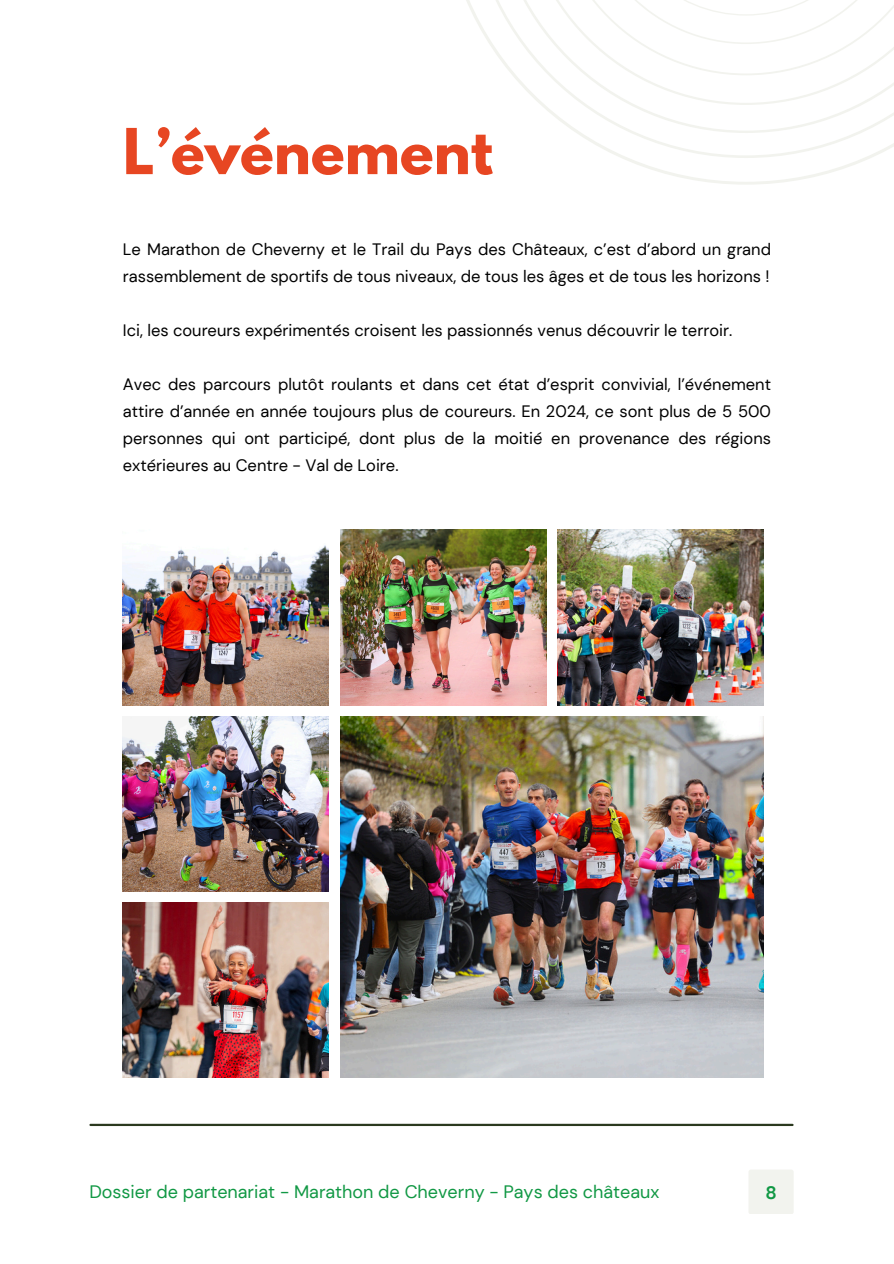
<style>
.page{position:relative;width:894px;height:1264px;background:#fff}
.page>*{position:absolute;margin:0;border:0;box-sizing:border-box;transform-origin:0 0}
.t1{font:700 55.95px "League Spartan";color:#e74622}
.t2{font:18px "DM Sans";color:#119844}
.t3{font:700 18px "DM Sans";color:#119844}
.t4{font:16.5px/27px "DM Sans";color:#000}
</style>
<div class="page">
<img style="left:123px;top:545px;width:206px;height:160px">
<img style="left:340px;top:530px;width:206px;height:175px">
<img style="left:557px;top:530px;width:206px;height:175px">
<img style="left:123px;top:716px;width:206px;height:175px">
<img style="left:123px;top:902px;width:206px;height:175px">
<img style="left:340px;top:716px;width:423px;height:361px">
<div style="left:748px;top:1169px;width:45px;height:45px;background:#f2f3ee;border-radius:2px"></div>
<hr style="left:90px;top:1123px;width:702px;height:2px;background:#2b391f">
<svg style="left:466px;top:0;width:404px;height:185px"></svg>
<svg style="left:468px;top:0;width:425px;height:158px"></svg>
<h1 class="t1" style="left:123px;top:124px;width:371px">L’événement</h1>
<p class="t4" style="left:123px;top:236px;width:649px">Le Marathon de Cheverny et le Trail du Pays des Châteaux, c’est d’abord un grand rassemblement de sportifs de tous niveaux, de tous les âges et de tous les horizons !</p>
<p class="t4" style="left:123px;top:317px;width:610px">Ici, les coureurs expérimentés croisent les passionnés venus découvrir le terroir.</p>
<p class="t4" style="left:123px;top:371px;width:649px;text-align:justify">Avec des parcours plutôt roulants et dans cet état d’esprit convivial, l’événement attire d’année en année toujours plus de coureurs. En 2024, ce sont plus de 5 500 personnes qui ont participé, dont plus de la moitié en provenance des régions extérieures au Centre - Val de Loire.</p>
<p class="t2" style="left:89px;top:1179px;width:571px">Dossier de partenariat - Marathon de Cheverny - Pays des châteaux</p>
<p class="t3" style="left:765px;top:1180px;width:13px">8</p>
</div>
